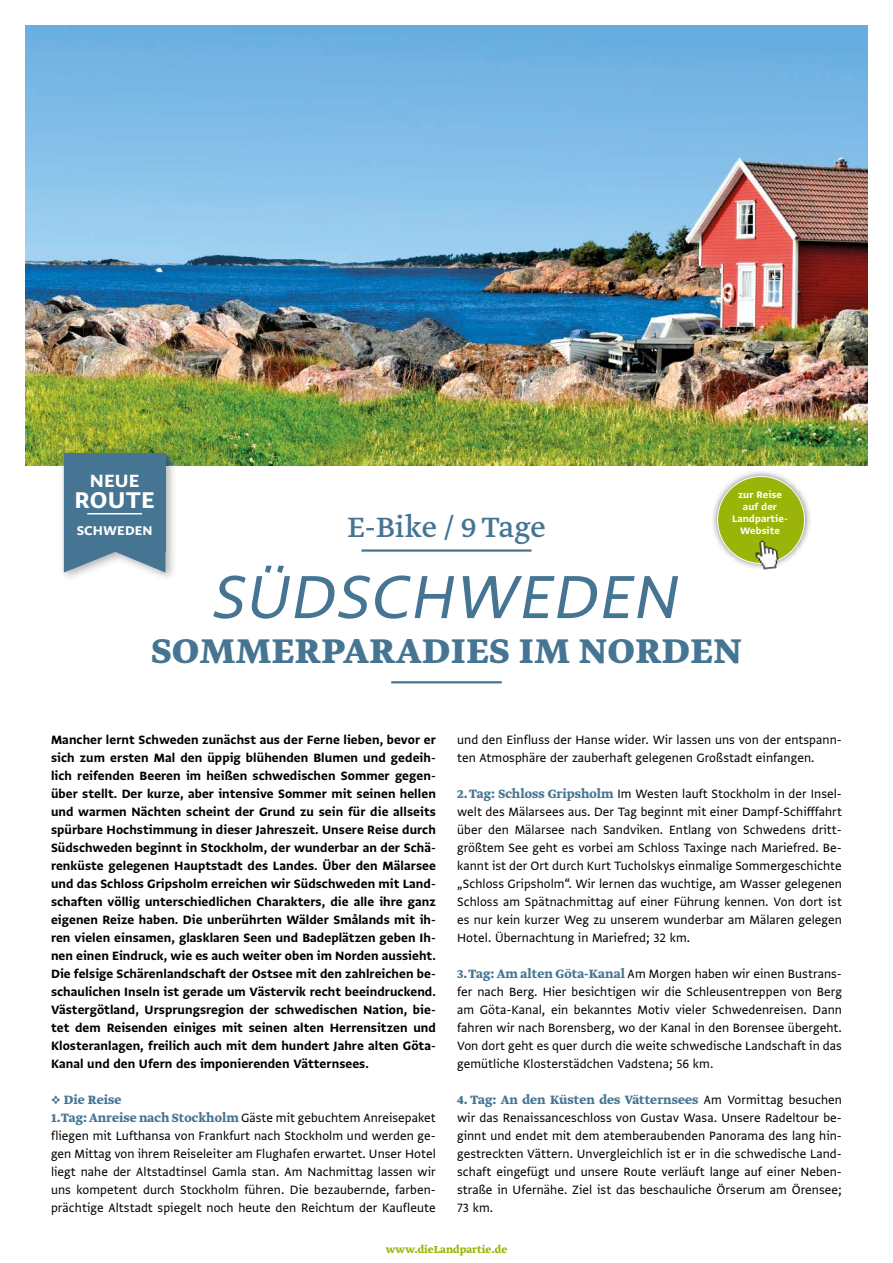
<style>
.page{position:relative;width:893px;height:1263px;background:#fff}
.page>*{position:absolute;margin:0;border:0;box-sizing:border-box;transform-origin:0 0}
.t1{font:italic 72px "Greta Sans Std";letter-spacing:.01em;color:#467593}
.t2{font:700 40.5px "Greta Text Pro";letter-spacing:.015em;color:#467593}
.t3{font:33px "Greta Text Pro";color:#467593}
.t4{font:27px "Greta Sans Std Bld";letter-spacing:.01em;color:#fff}
.t5{font:21px "Greta Sans Std Bld";color:#fff}
.t6{font:15px "Greta Sans Std Bld";letter-spacing:.01em;color:#fff}
.t7{font:14.25px/18px "Greta Sans Std";letter-spacing:.005em;color:#000;text-align:justify}
.t8{font:14.25px/18px "Greta Sans Std Bld";letter-spacing:.005em;color:#000;text-align:justify}
.t9{font:700 14.25px "Greta Text Pro";letter-spacing:.005em;color:#467593}
.t10{font:700 12px "Greta Text Pro";letter-spacing:.005em;color:#9bb409}
.t11{font:11.25px/11.9px "Greta Sans Std Bld";letter-spacing:.005em;color:#fff;text-align:center}
.s1{font-family:"Greta Text Pro";font-weight:700;color:#467593}
.s2{font-family:"Greta Sans Std";font-weight:400;color:#000}
</style>
<div class="page">
<hr style="left:361px;top:549px;width:170px;height:3px;background:#467593">
<hr style="left:391px;top:681px;width:111px;height:2px;background:#467593">
<img style="left:26px;top:26px;width:841px;height:439px">
<div style="left:59px;top:448px;width:118px;height:135px;background:#000;opacity:.3"></div>
<svg style="left:64px;top:453px;width:109px;height:120px"></svg>
<div style="left:64px;top:453px;width:101px;height:99px;background:#467593"></div>
<hr style="left:87px;top:513px;width:55px;height:1px;background:#fff">
<div style="left:710px;top:469px;width:102px;height:102px;background:#000;opacity:.5"></div>
<div style="left:718px;top:476px;width:86px;height:87px;background:#9bb409;border-radius:50%"></div>
<img style="left:753px;top:540px;width:28px;height:31px">
<h3 class="t5" style="left:90px;top:469px;width:51px">NEUE</h3>
<h3 class="t4" style="left:74px;top:484px;width:82px">ROUTE</h3>
<p class="t6" style="left:77px;top:521px;width:77px">SCHWEDEN</p>
<p class="t11" style="left:732px;top:489px;width:57px">zur Reise auf der<br>Landpartie-<br>Website</p>
<h3 class="t3" style="left:347px;top:507px;width:200px">E-Bike / 9 Tage</h3>
<h1 class="t1" style="left:213px;top:555px;width:468px">SÜDSCHWEDEN</h1>
<h2 class="t2" style="left:151px;top:624px;width:592px">SOMMERPARADIES IM NORDEN</h2>
<p class="t8" style="left:51px;top:730px;width:386px">Mancher lernt Schweden zunächst aus der Ferne lieben, bevor er sich zum ersten Mal den üppig blühenden Blumen und gedeih&shy;lich reifenden Beeren im heißen schwedischen Sommer gegen&shy;über stellt. Der kurze, aber intensive Sommer mit seinen hellen und warmen Nächten scheint der Grund zu sein für die allseits spürbare Hochstimmung in dieser Jahreszeit. Unsere Reise durch Südschweden beginnt in Stockholm, der wunderbar an der Schä&shy;renküste gelegenen Hauptstadt des Landes. Über den Mälarsee und das Schloss Gripsholm erreichen wir Südschweden mit Land&shy;schaften völlig unterschiedlichen Charakters, die alle ihre ganz eigenen Reize haben. Die unberührten Wälder Smålands mit ih&shy;ren vielen einsamen, glasklaren Seen und Badeplätzen geben Ih&shy;nen einen Eindruck, wie es auch weiter oben im Norden aussieht.<br>Die felsige Schärenlandschaft der Ostsee mit den zahlreichen be&shy;schaulichen Inseln ist gerade um Västervik recht beeindruckend.<br>Västergötland, Ursprungsregion der schwedischen Nation, bie&shy;tet dem Reisenden einiges mit seinen alten Herrensitzen und Klosteranlagen, freilich auch mit dem hundert Jahre alten Göta-Kanal und den Ufern des imponierenden Vätternsees.</p>
<p class="t9" style="left:51px;top:1090px;width:72px">١ Die Reise</p>
<p class="t7" style="left:51px;top:1108px;width:386px"><span class="s1">1. Tag: Anreise nach Stockholm</span> Gäste mit gebuchtem Anreisepaket fliegen mit Lufthansa von Frankfurt nach Stockholm und werden ge&shy;gen Mittag von ihrem Reiseleiter am Flughafen erwartet. Unser Hotel liegt nahe der Altstadtinsel Gamla stan. Am Nachmittag lassen wir uns kompetent durch Stockholm führen. Die bezaubernde, farben&shy;prächtige Altstadt spiegelt noch heute den Reichtum der Kaufleute</p>
<p class="t7" style="left:457px;top:730px;width:386px">und den Einfluss der Hanse wider. Wir lassen uns von der entspann&shy;ten Atmosphäre der zauberhaft gelegenen Großstadt einfangen.</p>
<p class="t7" style="left:457px;top:784px;width:386px"><span class="s1">2. Tag: Schloss Gripsholm</span> Im Westen lauft Stockholm in der Insel&shy;welt des Mälarsees aus. Der Tag beginnt mit einer Dampf-Schifffahrt über den Mälarsee nach Sandviken. Entlang von Schwedens dritt&shy;größtem See geht es vorbei am Schloss Taxinge nach Mariefred. Be&shy;kannt ist der Ort durch Kurt Tucholskys einmalige Sommergeschichte „Schloss Gripsholm“. Wir lernen das wuchtige, am Wasser gelegenen Schloss am Spätnachmittag auf einer Führung kennen. Von dort ist es nur kein kurzer Weg zu unserem wunderbar am Mälaren gelegen Hotel. Übernachtung in Mariefred; 32 km.</p>
<p class="t7" style="left:457px;top:964px;width:386px"><span class="s1">3. Tag: Am alten Göta-Kanal</span> Am Morgen haben wir einen Bustrans&shy;fer nach Berg. Hier besichtigen wir die Schleusentreppen von Berg am Göta-Kanal, ein bekanntes Motiv vieler Schwedenreisen. Dann fahren wir nach Borensberg, wo der Kanal in den Borensee übergeht.<br>Von dort geht es quer durch die weite schwedische Landschaft in das gemütliche Klosterstädchen Vadstena; 56 km.</p>
<p class="t9" style="left:457px;top:1090px;width:386px">4. Tag: An den Küsten des Vätternsees <span class="s2">Am Vormittag besuchen</span></p>
<p class="t7" style="left:457px;top:1108px;width:386px">wir das Renaissanceschloss von Gustav Wasa. Unsere Radeltour be&shy;ginnt und endet mit dem atemberaubenden Panorama des lang hin&shy;gestreckten Vättern. Unvergleichlich ist er in die schwedische Land&shy;schaft eingefügt und unsere Route verläuft lange auf einer Neben&shy;straße in Ufernähe. Ziel ist das beschauliche Örserum am Örensee; 73 km.</p>
<p class="t10" style="left:386px;top:1241px;width:123px">www.dieLandpartie.de</p>
</div>
